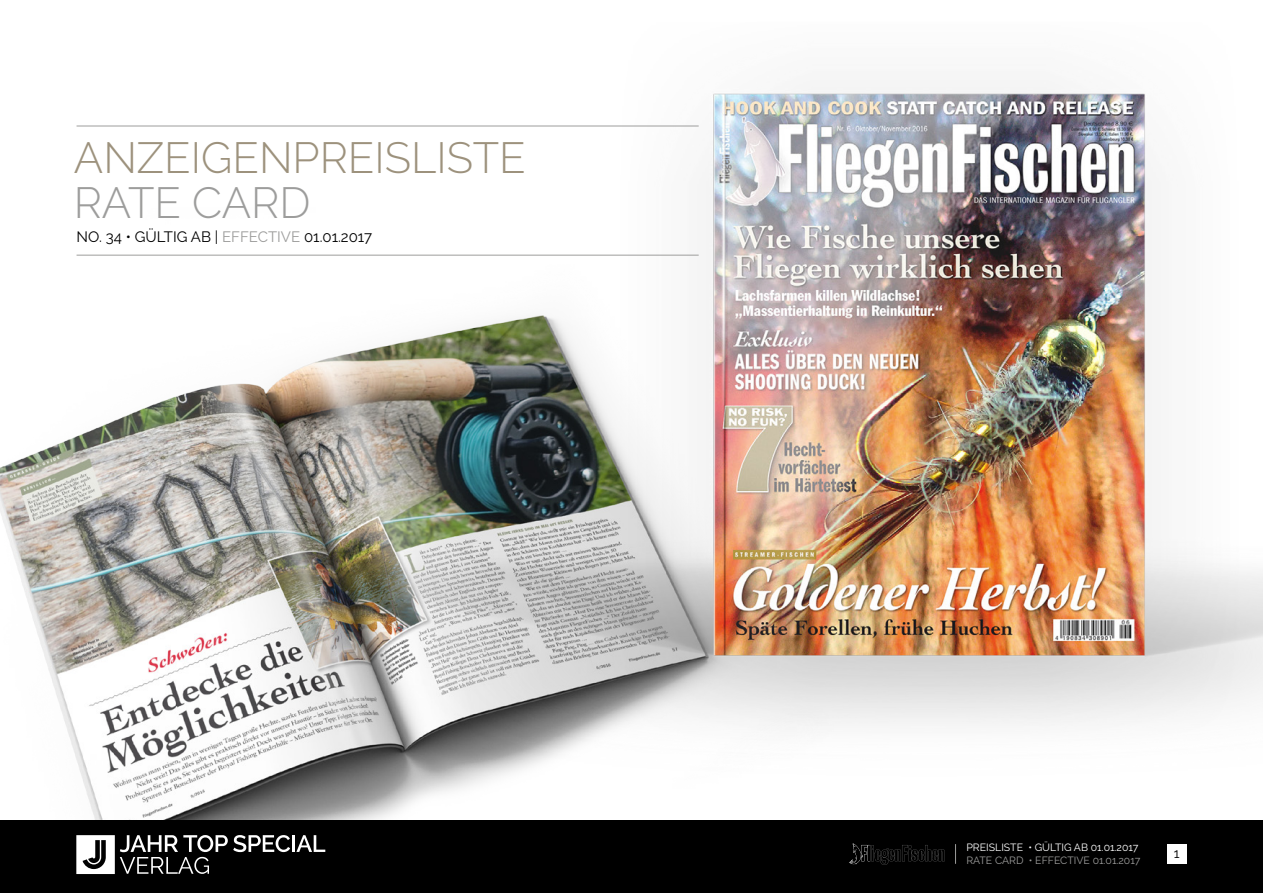
<style>
.page{position:relative;width:1263px;height:893px;background:#fff}
.page>*{position:absolute;margin:0;border:0;box-sizing:border-box;transform-origin:0 0}
.t1{font:300 43.5px "Raleway";color:#9d927d}
.t2{font:300 43.5px "Raleway";color:#9d9d9c}
.t3{font:15px "Raleway";color:#000}
.t4{font:13.5px "Raleway";color:#000}
.t5{font:10.5px "Raleway";color:#fff}
.t6{font:10.5px "Raleway";color:#9d9d9c}
.s1{color:#9d9d9c}
</style>
<div class="page">
<img style="left:0;top:254px;width:237px;height:566px">
<img style="left:237px;top:86px;width:1026px;height:734px">
<hr style="left:77px;top:255px;width:622px;height:1px;background:#9d9d9c">
<hr style="left:77px;top:126px;width:622px;height:1px;background:#9d9d9c">
<div style="left:0;top:820px;width:1263px;height:73px;background:#000"></div>
<svg style="left:955px;top:844px;width:1px;height:20px"></svg>
<div style="left:1167px;top:845px;width:19px;height:19px;background:#fff"></div>
<hr style="left:292px;top:835px;width:3px;height:17px;background:#fff">
<svg style="left:296px;top:835px;width:29px;height:17px"></svg>
<svg style="left:76px;top:835px;width:214px;height:39px"></svg>
<svg style="left:849px;top:843px;width:96px;height:22px"></svg>
<h1 class="t1" style="left:74px;top:133px;width:453px">ANZEIGENPREISLISTE</h1>
<h1 class="t2" style="left:74px;top:178px;width:55px">RATE</h1>
<h1 class="t2" style="left:192px;top:178px;width:120px">CAR D</h1>
<p class="t3" style="left:77px;top:228px;width:297px">NO. 34 • GÜLTIG AB | <span class="s1">EFFECTIVE</span> 01.01.2017</p>
<p class="t5" style="left:966px;top:841px;width:173px">PREISLISTE • GÜLTIG AB 01.01.2017</p>
<p class="t6" style="left:966px;top:854px;width:175px">RATE CARD • EFFECTIVE 01.01.2017</p>
<p class="t4" style="left:1174px;top:845px;width:7px">1</p>
</div>
